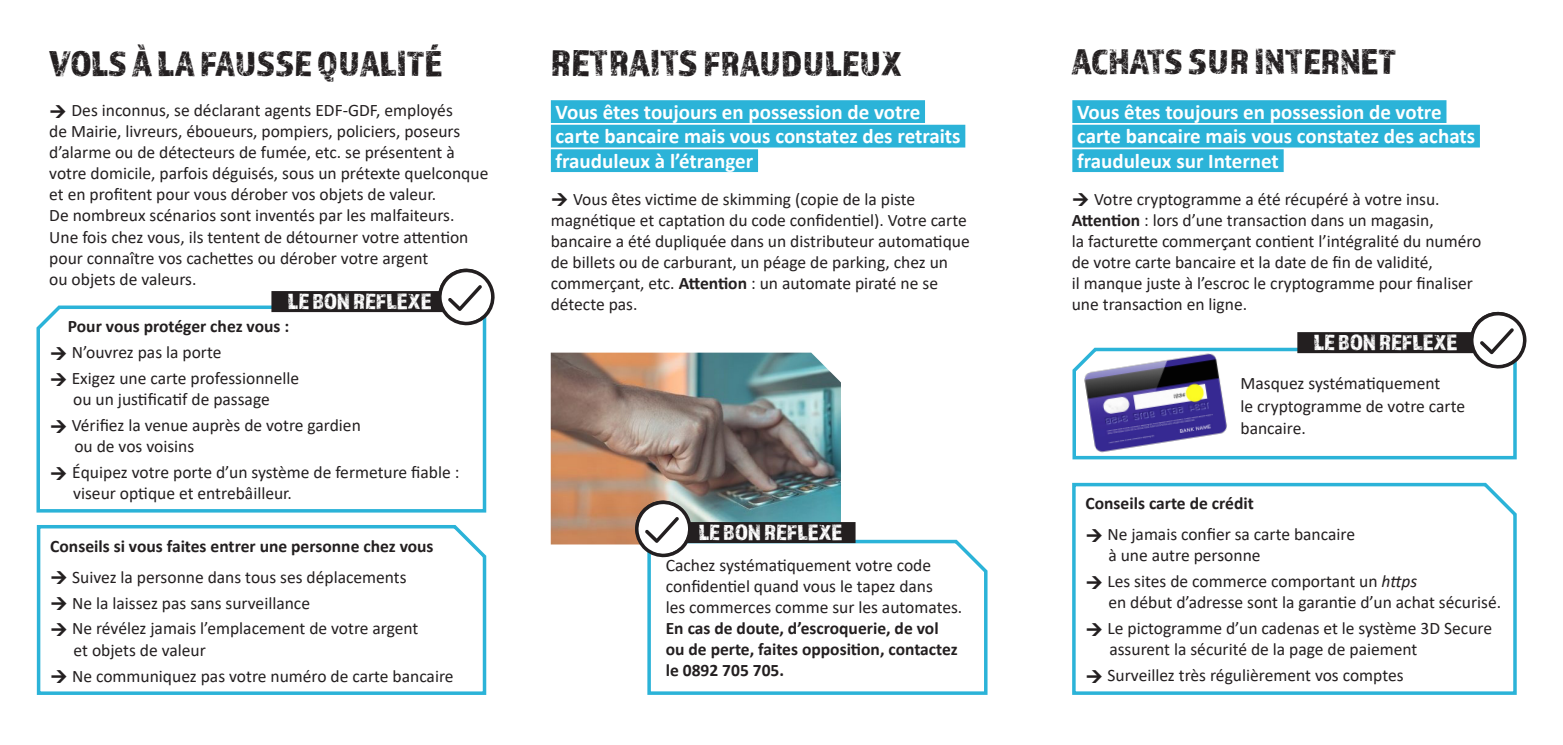
<style>
.page{position:relative;width:1563px;height:745px;background:#fff}
.page>*{position:absolute;margin:0;border:0;box-sizing:border-box;transform-origin:0 0}
.t1{font:36.75px "Almaq Rough";color:#231f20}
.t2{font:22.75px "Almaq Rough";color:#fff}
.t3{font:700 21px/24.5px "Calibri";color:#fff}
.t4{font:17.5px/21px "Calibri";color:#231f20}
.t5{font:700 17.5px "Calibri";color:#231f20}
.s1{font-size:38.5px}
.s2{font-weight:700}
.s3{font-style:italic}
</style>
<div class="page">
<svg style="left:1072px;top:347px;width:445px;height:113px"></svg>
<svg style="left:36px;top:305px;width:451px;height:208px"></svg>
<svg style="left:1072px;top:482px;width:445px;height:213px"></svg>
<svg style="left:36px;top:525px;width:451px;height:170px"></svg>
<div style="left:551px;top:100px;width:374px;height:23px;background:#2bb3d8"></div>
<div style="left:551px;top:125px;width:414px;height:22px;background:#2bb3d8"></div>
<div style="left:551px;top:149px;width:207px;height:23px;background:#2bb3d8"></div>
<div style="left:1072px;top:100px;width:374px;height:23px;background:#2bb3d8"></div>
<div style="left:1072px;top:125px;width:408px;height:22px;background:#2bb3d8"></div>
<div style="left:1072px;top:149px;width:211px;height:23px;background:#2bb3d8"></div>
<img style="left:551px;top:352px;width:290px;height:192px">
<svg style="left:647px;top:537px;width:341px;height:158px"></svg>
<div style="left:682px;top:521px;width:173px;height:21px;background:#231f20"></div>
<svg style="left:634px;top:500px;width:58px;height:57px"></svg>
<div style="left:1297px;top:332px;width:180px;height:21px;background:#231f20"></div>
<div style="left:271px;top:291px;width:180px;height:21px;background:#231f20"></div>
<svg style="left:1469px;top:311px;width:58px;height:58px"></svg>
<svg style="left:437px;top:268px;width:58px;height:57px"></svg>
<img style="left:1077px;top:347px;width:162px;height:113px">
<svg style="left:51px;top:347px;width:15px;height:12px"></svg>
<svg style="left:51px;top:373px;width:15px;height:12px"></svg>
<svg style="left:51px;top:419px;width:15px;height:13px"></svg>
<svg style="left:51px;top:466px;width:15px;height:13px"></svg>
<svg style="left:1087px;top:529px;width:15px;height:12px"></svg>
<svg style="left:1087px;top:576px;width:15px;height:12px"></svg>
<svg style="left:1087px;top:623px;width:15px;height:12px"></svg>
<svg style="left:1087px;top:670px;width:15px;height:12px"></svg>
<svg style="left:52px;top:571px;width:15px;height:13px"></svg>
<svg style="left:52px;top:597px;width:15px;height:13px"></svg>
<svg style="left:52px;top:623px;width:15px;height:12px"></svg>
<svg style="left:52px;top:670px;width:15px;height:12px"></svg>
<p class="t1" style="left:49px;top:41px;width:394px">VOLS À LA FAUSSE QUALITÉ</p>
<p class="t4" style="left:49px;top:99px;width:441px;text-indent:22px">Des inconnus, se déclarant agents EDF-GDF, employés<br>de Mairie, livreurs, éboueurs, pompiers, policiers, poseurs d’alarme ou de détecteurs de fumée, etc. se présentent à votre domicile, parfois déguisés, sous un prétexte quelconque et en profitent pour vous dérober vos objets de valeur.</p>
<p class="t4" style="left:49px;top:204px;width:421px">De nombreux scénarios sont inventés par les malfaiteurs.<br>Une fois chez vous, ils tentent de détourner votre attention pour connaître vos cachettes ou dérober votre argent<br>ou objets de valeurs.</p>
<p class="t2" style="left:288px;top:287px;width:145px">LE BON REFLEXE</p>
<p class="t5" style="left:68px;top:314px;width:223px">Pour vous protéger chez vous :</p>
<p class="t4" style="left:72px;top:341px;width:151px">N’ouvrez pas la porte</p>
<p class="t4" style="left:72px;top:367px;width:229px">Exigez une carte professionnelle ou un justificatif de passage</p>
<p class="t4" style="left:72px;top:414px;width:291px">Vérifiez la venue auprès de votre gardien ou de vos voisins</p>
<p class="t4" style="left:72px;top:461px;width:389px">Équipez votre porte d’un système de fermeture fiable : viseur optique et entrebâilleur.</p>
<p class="t5" style="left:50px;top:533px;width:385px">Conseils si vous faites entrer une personne chez vous</p>
<p class="t4" style="left:72px;top:565px;width:336px">Suivez la personne dans tous ses déplacements</p>
<p class="t4" style="left:72px;top:591px;width:239px">Ne la laissez pas sans surveillance</p>
<p class="t4" style="left:72px;top:617px;width:348px">Ne révélez jamais l’emplacement de votre argent et objets de valeur</p>
<p class="t4" style="left:72px;top:664px;width:383px">Ne communiquez pas votre numéro de carte bancaire</p>
<p class="t1" style="left:551px;top:41px;width:353px"><span class="s1">RETRAITS</span> FRAUDULEUX</p>
<p class="t1" style="left:1071px;top:40px;width:326px">ACHATS SUR INTERNET</p>
<p class="t3" style="left:555px;top:99px;width:406px">Vous êtes toujours en possession de votre carte bancaire mais vous constatez des retraits frauduleux à l’étranger</p>
<p class="t3" style="left:1077px;top:99px;width:399px">Vous êtes toujours en possession de votre carte bancaire mais vous constatez des achats frauduleux sur Internet</p>
<p class="t4" style="left:551px;top:188px;width:420px;text-indent:22px">Vous êtes victime de skimming (copie de la piste magnétique et captation du code confidentiel). Votre carte bancaire a été dupliquée dans un distributeur automatique de billets ou de carburant, un péage de parking, chez un commerçant, etc. <span class="s2">Attention</span> : un automate piraté ne se détecte pas.</p>
<p class="t2" style="left:699px;top:518px;width:145px">LE BON REFLEXE</p>
<p class="t4" style="left:666px;top:554px;width:298px">Cachez systématiquement votre code confidentiel quand vous le tapez dans<br>les commerces comme sur les automates.<br><span class="s2">En cas de doute, d’escroquerie, de vol<br>ou de perte, faites opposition, contactez le 0892 705 705.</span></p>
<p class="t4" style="left:1071px;top:188px;width:411px;text-indent:22px">Votre cryptogramme a été récupéré à votre insu.<br><span class="s2">Attention</span> : lors d’une transaction dans un magasin,<br>la facturette commerçant contient l’intégralité du numéro de votre carte bancaire et la date de fin de validité,<br>il manque juste à l’escroc le cryptogramme pour finaliser une transaction en ligne.</p>
<p class="t2" style="left:1314px;top:328px;width:145px">LE BON REFLEXE</p>
<p class="t4" style="left:1240px;top:371px;width:226px;line-height:22.8px">Masquez systématiquement<br>le cryptogramme de votre carte bancaire.</p>
<p class="t5" style="left:1085px;top:491px;width:170px">Conseils carte de crédit</p>
<p class="t4" style="left:1107px;top:523px;width:249px">Ne jamais confier sa carte bancaire à une autre personne</p>
<p class="t4" style="left:1107px;top:570px;width:395px">Les sites de commerce comportant un <span class="s3">https<br></span>en début d’adresse sont la garantie d’un achat sécurisé.</p>
<p class="t4" style="left:1107px;top:617px;width:386px">Le pictogramme d’un cadenas et le système 3D Secure assurent la sécurité de la page de paiement</p>
<p class="t4" style="left:1107px;top:664px;width:298px">Surveillez très régulièrement vos comptes</p>
</div>
